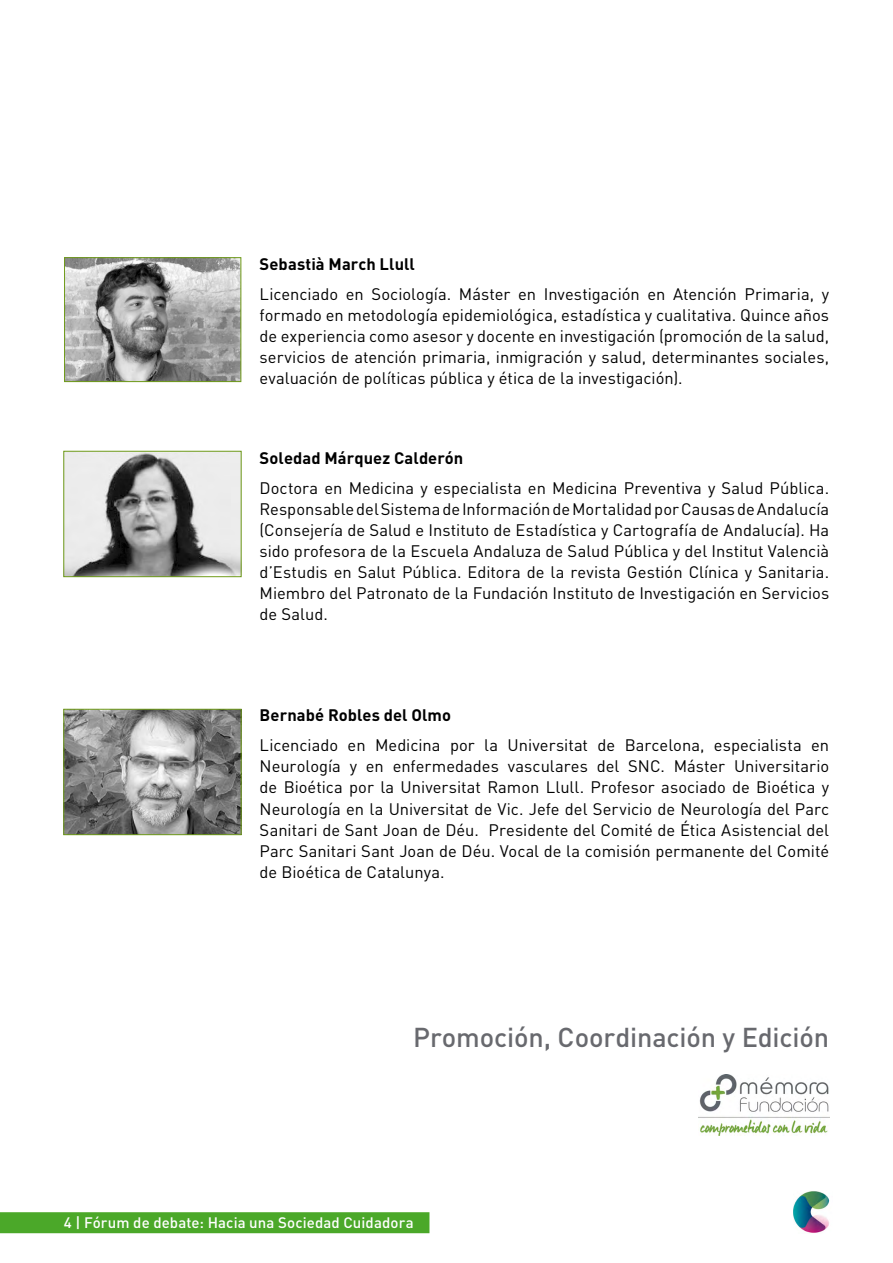
<style>
.page{position:relative;width:893px;height:1263px;background:#fff}
.page>*{position:absolute;margin:0;border:0;box-sizing:border-box;transform-origin:0 0}
.t1{font:500 27px "DIN Pro";letter-spacing:-.005em;color:#68696e}
.t2{font:16.5px/21px "DIN Pro";color:#000;text-align:justify}
.t3{font:700 16.5px "DIN Pro";letter-spacing:.005em;color:#000}
.t4{font:500 15px "DIN Pro";letter-spacing:.005em;color:#fff}
</style>
<div class="page">
<img style="left:793px;top:1191px;width:37px;height:42px">
<img style="left:66px;top:259px;width:173px;height:121px">
<div style="left:64px;top:257px;width:177px;height:125px;border:1px solid #6f9b19"></div>
<img style="left:65px;top:453px;width:175px;height:122px">
<div style="left:63px;top:451px;width:179px;height:126px;border:1px solid #6f9b19"></div>
<img style="left:65px;top:711px;width:175px;height:122px">
<div style="left:63px;top:709px;width:179px;height:126px;border:1px solid #6f9b19"></div>
<img style="left:699px;top:1075px;width:130px;height:60px">
<div style="left:0;top:1212px;width:429px;height:21px;background:#4ba829"></div>
<p class="t3" style="left:260px;top:253px;width:157px">Sebastià March Llull</p>
<p class="t2" style="left:260px;top:283px;width:571px">Licenciado en Sociología. Máster en Investigación en Atención Primaria, y formado en metodología epidemiológica, estadística y cualitativa. Quince años de experiencia como asesor y docente en investigación (promoción de la salud, servicios de atención primaria, inmigración y salud, determinantes sociales, evaluación de políticas pública y ética de la investigación).</p>
<p class="t3" style="left:260px;top:446px;width:205px">Soledad Márquez Calderón</p>
<p class="t2" style="left:260px;top:476px;width:571px">Doctora en Medicina y especialista en Medicina Preventiva y Salud Pública.<br>Responsable del Sistema de Información de Mortalidad por Causas de Andalucía (Consejería de Salud e Instituto de Estadística y Cartografía de Andalucía). Ha sido profesora de la Escuela Andaluza de Salud Pública y del Institut Valencià d’Estudis en Salut Pública. Editora de la revista Gestión Clínica y Sanitaria.<br>Miembro del Patronato de la Fundación Instituto de Investigación en Servicios de Salud.</p>
<p class="t3" style="left:260px;top:704px;width:193px">Bernabé Robles del Olmo</p>
<p class="t2" style="left:260px;top:734px;width:571px">Licenciado en Medicina por la Universitat de Barcelona, especialista en Neurología y en enfermedades vasculares del SNC. Máster Universitario de Bioética por la Universitat Ramon Llull. Profesor asociado de Bioética y Neurología en la Universitat de Vic. Jefe del Servicio de Neurología del Parc Sanitari de Sant Joan de Déu. Presidente del Comité de Ética Asistencial del Parc Sanitari Sant Joan de Déu. Vocal de la comisión permanente del Comité de Bioética de Catalunya.</p>
<h1 class="t1" style="left:413px;top:1019px;width:418px">Promoción, Coordinación y Edición</h1>
<p class="t4" style="left:64px;top:1212px;width:351px">4 | Fórum de debate: Hacia una Sociedad Cuidadora</p>
</div>
